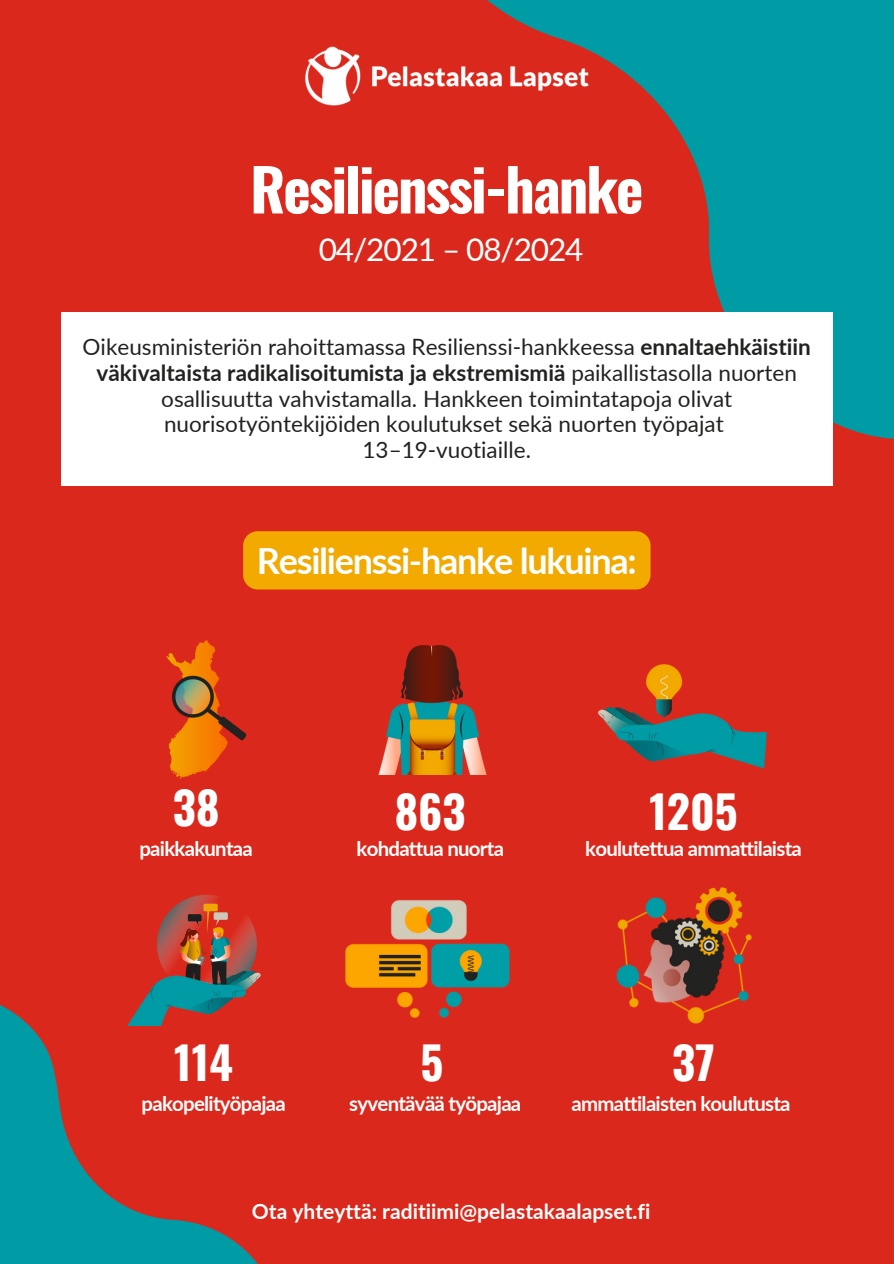
<style>
.page{position:relative;width:894px;height:1264px;background:#fff}
.page>*{position:absolute;margin:0;border:0;box-sizing:border-box;transform-origin:0 0}
.t1{font:700 58.5px "Oswald";letter-spacing:-.035em;color:#fff}
.t2{font:700 45px "Oswald";color:#fff}
.t3{font:700 36px "Lato";letter-spacing:-.035em;color:#fff}
.t4{font:31.5px "Lato";letter-spacing:-.035em;color:#fff}
.t5{font:22.5px/25.8px "Lato";color:#222221;text-align:center}
.t6{font:700 21px "Lato";color:#fff}
.t7{font:700 20.4px "Lato";letter-spacing:-.035em;color:#fff}
.s1{font-weight:700}
</style>
<div class="page">
<div style="left:0;top:0;width:893px;height:1263px;background:#da291c"></div>
<svg style="left:487px;top:0;width:406px;height:571px;fill:#009ca6"></svg>
<div style="left:243px;top:531px;width:407px;height:58px;background:#f2a900;border-radius:15px"></div>
<div style="left:61px;top:312px;width:771px;height:174px;background:#fff"></div>
<svg style="left:0;top:1005px;width:257px;height:258px"></svg>
<img style="left:166px;top:640px;width:81px;height:139px">
<img style="left:378px;top:645px;width:109px;height:129px">
<img style="left:598px;top:664px;width:169px;height:105px">
<img style="left:114px;top:895px;width:147px;height:130px">
<img style="left:616px;top:887px;width:136px;height:137px">
<img style="left:345px;top:900px;width:165px;height:118px">
<img style="left:305px;top:41px;width:295px;height:70px">
<p class="t1" style="left:250px;top:144px;width:394px">Resilienssi-hanke</p>
<p class="t4" style="left:319px;top:230px;width:266px">04/2021 – 08/2024</p>
<h4 class="t5" style="left:83px;top:333px;width:729px">Oikeusministeriön rahoittamassa Resilienssi-hankkeessa <span class="s1">ennaltaehkäistiin väkivaltaista radikalisoitumista ja ekstremismiä</span> paikallistasolla nuorten osallisuutta vahvistamalla. Hankkeen toimintatapoja olivat nuorisotyöntekijöiden koulutukset sekä nuorten työpajat</h4>
<p class="t5" style="left:362px;top:436px;width:170px">13–19-vuotiaille.</p>
<h1 class="t3" style="left:257px;top:539px;width:381px">Resilienssi-hanke lukuina:</h1>
<p class="t2" style="left:173px;top:771px;width:48px">38</p>
<h2 class="t2" style="left:395px;top:776px;width:72px">863</h2>
<p class="t2" style="left:649px;top:776px;width:90px">1205</p>
<h5 class="t7" style="left:139px;top:835px;width:115px">paikkakuntaa</h5>
<p class="t7" style="left:356px;top:835px;width:149px">kohdattua nuorta</p>
<p class="t7" style="left:585px;top:835px;width:218px">koulutettua ammattilaista</p>
<h2 class="t2" style="left:174px;top:1027px;width:60px">114</h2>
<p class="t2" style="left:420px;top:1027px;width:24px">5</p>
<p class="t2" style="left:672px;top:1027px;width:44px">37</p>
<p class="t7" style="left:141px;top:1091px;width:146px">pakopelityöpajaa</p>
<p class="t7" style="left:349px;top:1091px;width:174px">syventävää työpajaa</p>
<h3 class="t7" style="left:571px;top:1091px;width:220px">ammattilaisten koulutusta</h3>
<h5 class="t6" style="left:252px;top:1198px;width:400px">Ota yhteyttä: raditiimi@pelastakaalapset.fi</h5>
</div>
